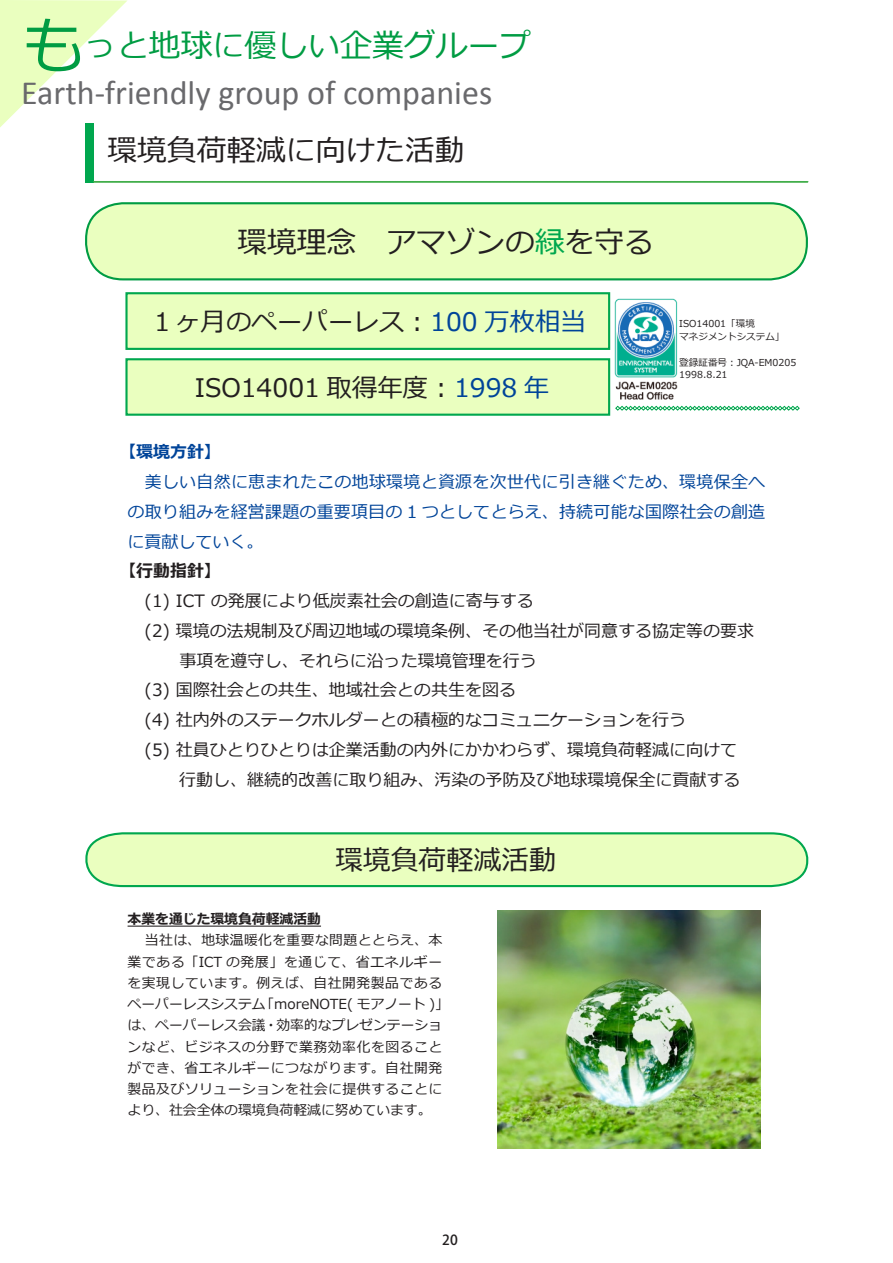
<style>
.page{position:relative;width:893px;height:1263px;background:#fff}
.page>*{position:absolute;margin:0;border:0;box-sizing:border-box;transform-origin:0 0}
.t1{font:34.05px "Calibri";color:#69696c}
.t2{font:31.95px "Meiryo";color:#009c43}
.t3{font:29.7px "Meiryo";color:#231f20}
.t4{font:27.6px "Meiryo";color:#231f20}
.t5{font:25.5px "Meiryo";color:#231f20}
.t6{font:16.95px "Meiryo";color:#231f20}
.t7{font:16.95px/29.7px "Meiryo";letter-spacing:.01em;color:#049;text-align:justify}
.t8{font:700 16.95px "Meiryo";color:#049}
.t9{font:700 16.95px "Meiryo";color:#231f20}
.t10{font:13.8px/21.3px "Meiryo";letter-spacing:.035em;color:#231f20}
.t11{font:13.8px "Meiryo";color:#231f20}
.t12{font:700 13.8px "Meiryo";color:#231f20}
.t13{font:500 13.8px "Koz Go Pro";color:#231f20}
.t14{font:9.6px "Meiryo";color:#231f20}
.s1{font-size:63.75px}
.s2{color:#00a74e}
.s3{color:#049}
</style>
<div class="page">
<svg style="left:0;top:0;width:128px;height:128px"></svg>
<div style="left:85px;top:124px;width:8px;height:59px;background:#00a74e"></div>
<svg style="left:94px;top:182px;width:714px;height:1px"></svg>
<div style="left:126px;top:359px;width:483px;height:56px;background:#eaffbf"></div>
<div style="left:125px;top:358px;width:485px;height:58px;border:2px solid #00a74e"></div>
<div style="left:126px;top:293px;width:483px;height:56px;background:#eaffbf"></div>
<div style="left:125px;top:292px;width:485px;height:58px;border:2px solid #00a74e"></div>
<div style="left:86px;top:203px;width:721px;height:76px;background:#eaffbf;border-radius:36px"></div>
<div style="left:85px;top:202px;width:723px;height:78px;border:2px solid #009c43;border-radius:36px"></div>
<svg style="left:615px;top:406px;width:185px;height:5px"></svg>
<img style="left:614px;top:299px;width:63px;height:101px">
<hr style="left:128px;top:925px;width:193px;height:2px;background:#231f20">
<svg style="left:85px;top:832px;width:724px;height:56px;background:#d8f8b8"></svg>
<img style="left:497px;top:910px;width:264px;height:238px">
<p class="t2" style="left:21px;top:23px;width:512px"><span class="s1">も</span>っと地球に優しい企業グループ</p>
<p class="t1" style="left:21px;top:71px;width:473px">Earth-friendly group of companies</p>
<p class="t3" style="left:107px;top:130px;width:359px">環境負荷軽減に向けた活動</p>
<p class="t3" style="left:237px;top:221px;width:418px">環境理念　アマゾンの<span class="s2">緑</span>を守る</p>
<p class="t5" style="left:149px;top:304px;width:438px">１ヶ月のペーパーレス：<span class="s3">100 万枚相当</span></p>
<p class="t5" style="left:195px;top:370px;width:356px">ISO14001 取得年度：<span class="s3">1998 年</span></p>
<p class="t14" style="left:679px;top:317px;width:77px">ISO14001「環境</p>
<p class="t14" style="left:679px;top:330px;width:107px">マネジメントシステム「</p>
<p class="t14" style="left:679px;top:355px;width:119px">登録証番号：JQA-EM0205</p>
<p class="t14" style="left:679px;top:368px;width:50px">1998.8.21</p>
<p class="t8" style="left:119px;top:440px;width:104px">【環境方針【</p>
<p class="t7" style="left:128px;top:468px;width:639px">　美しい自然に恵まれたこの地球環境と資源を次世代に引き継ぐため、環境保全への取り組みを経営課題の重要項目の 1 つとしてとらえ、持続可能な国際社会の創造に貢献していく。</p>
<p class="t9" style="left:119px;top:559px;width:104px">【行動指針【</p>
<p class="t6" style="left:128px;top:589px;width:408px">　(1) ICT の発展により低炭素社会の創造に寄与する</p>
<p class="t6" style="left:128px;top:619px;width:628px">　(2) 環境の法規制及び周辺地域の環境条例、その他当社が同意する協定等の要求</p>
<p class="t6" style="left:180px;top:649px;width:359px">事項を遵守し、それらに沿った環境管理を行う</p>
<p class="t6" style="left:128px;top:678px;width:390px">　(3) 国際社会との共生、地域社会との共生を図る</p>
<p class="t6" style="left:128px;top:708px;width:560px">　(4) 社内外のステークホルダーとの積極的なコミュニケーションを行う</p>
<p class="t6" style="left:128px;top:738px;width:611px">　(5) 社員ひとりひとりは企業活動の内外にかかわらず、環境負荷軽減に向けて</p>
<p class="t6" style="left:179px;top:768px;width:563px">行動し、継続的改善に取り組み、汚染の予防及び地球環境保全に貢献する</p>
<p class="t4" style="left:335px;top:841px;width:223px">環境負荷軽減活動</p>
<p class="t12" style="left:128px;top:909px;width:195px">本業を通じた環境負荷軽減活動</p>
<p class="t10" style="left:145px;top:930px;width:299px">当社は、地球温暖化を重要な問題ととらえ、本</p>
<p class="t10" style="left:128px;top:952px;width:316px">業である「ICT の発展」を通じて、省エネルギー</p>
<p class="t10" style="left:128px;top:973px;width:316px">を実現しています。例えば、自社開発製品である</p>
<p class="t11" style="left:260px;top:994px;width:190px">「moreNOTE( モアノート 「(</p>
<p class="t10" style="left:128px;top:994px;width:316px">ペーパーレスシステム<br>は、ペーパーレス会議・効率的なプレゼンテーションなど、ビジネスの分野で業務効率化を図ることができ、省エネルギーにつながります。自社開発製品及びソリューションを社会に提供することにより、社会全体の環境負荷軽減に努めています。</p>
<p class="t13" style="left:442px;top:1231px;width:17px">20</p>
</div>
